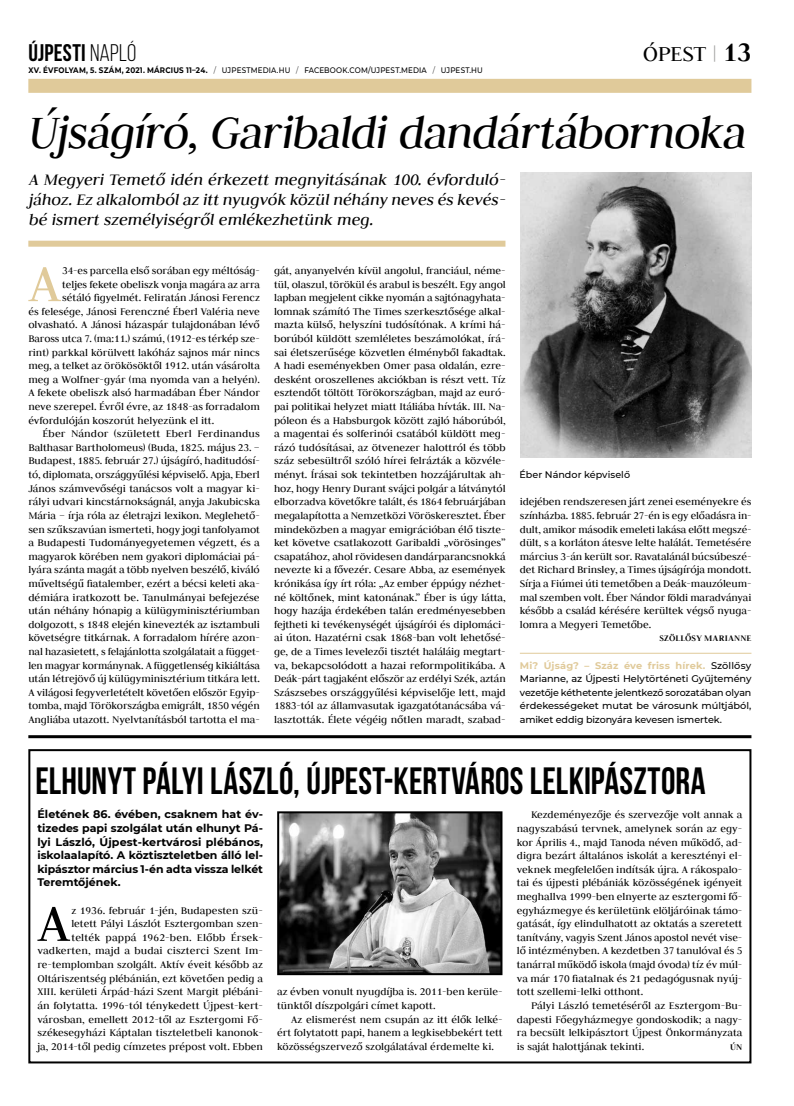
<style>
.page{position:relative;width:794px;height:1106px;background:#fff}
.page>*{position:absolute;margin:0;border:0;box-sizing:border-box;transform-origin:0 0}
.t1{font:58px "Judson";color:#e0ca9a}
.t2{font:58px "Judson";color:#000}
.t3{font:italic 52px "Judson";letter-spacing:-.025em;color:#000;scale:.95 1}
.t4{font:700 38px "Bebas Neue";letter-spacing:.01em;color:#000;scale:.96 1}
.t5{font:700 24px "Bebas Neue";letter-spacing:.01em;color:#000}
.t6{font:24px "Judson";letter-spacing:-.015em;color:#000}
.t7{font:italic 18px/20px "Judson";color:#000;text-align:justify}
.t8{font:11.5px/13.6px "Judson";letter-spacing:-.005em;color:#000;text-align:justify}
.t9{font:700 11px/13.6px "Montserrat";letter-spacing:-.005em;color:#000;text-align:justify}
.t10{font:700 9.8px "Judson";color:#000}
.t11{font:500 9.6px/13.6px "Montserrat";letter-spacing:-.01em;color:#000;text-align:justify}
.t12{font:700 9.6px "Judson";letter-spacing:.025em;color:#000}
.t13{font:500 8px "Montserrat";letter-spacing:.015em;color:#000;scale:.9 1}
.s1{font-weight:400}
.s2{font-weight:700}
.s3{font-weight:300}
.s4{color:#9d9d9c}
.s5{font-weight:700;font-size:30px}
.s6{font-weight:700;color:#e0ca9a}
</style>
<div class="page">
<hr style="left:520px;top:652px;width:231px;height:1px;background:#e0ca9a">
<div style="left:28px;top:241px;width:477px;height:6px;background:#e0ca9a"></div>
<img style="left:520px;top:172px;width:231px;height:286px">
<div style="left:28px;top:79px;width:723px;height:14px;background:#e0ca9a"></div>
<div style="left:28px;top:749px;width:723px;height:314px;border:2px solid #000"></div>
<img style="left:280px;top:814px;width:219px;height:158px">
<div style="left:277px;top:811px;width:225px;height:164px;border:2px solid #000"></div>
<hr style="left:28px;top:735px;width:723px;height:3px;background:#000">
<h3 class="t5" style="left:28px;top:39px;width:109px">ÚJPESTI <span class="s1">NAPLÓ</span></h3>
<p class="t13" style="left:28px;top:65px;width:506px"><span class="s2">XV. ÉVFOLYAM, 5. SZÁM, 2021. MÁRCIUS 11–24.</span> <span class="s3">/</span> UJPESTMEDIA.HU <span class="s3">/</span> FACEBOOK.COM/UJPEST.MEDIA <span class="s3">/</span> UJPEST.HU</p>
<h3 class="t6" style="left:643px;top:39px;width:110px">ÓPEST <span class="s4">|</span> <span class="s5">13</span></h3>
<h2 class="t3" style="left:28px;top:101px;width:758px">Újságíró, Garibaldi dandártábornoka</h2>
<h3 class="t7" style="left:29px;top:169px;width:478px">A Megyeri Temető idén érkezett megnyitásának 100. évforduló&shy;jához. Ez alkalomból az itt nyugvók közül néhány neves és kevés&shy;bé ismert személyiségről emlékezhetünk meg.</h3>
<h1 class="t1" style="left:29px;top:249px;width:33px">A</h1>
<p class="t8" style="left:62px;top:263px;width:199px">34-es parcella első sorában egy méltóság-</p>
<p class="t8" style="left:62px;top:277px;width:199px">teljes fekete obeliszk vonja magára az arra</p>
<p class="t8" style="left:62px;top:290px;width:199px">sétáló figyelmét. Feliratán Jánosi Ferencz</p>
<p class="t8" style="left:28px;top:304px;width:233px">és felesége, Jánosi Ferenczné Éberl Valéria neve</p>
<p class="t8" style="left:28px;top:318px;width:233px">olvasható. A Jánosi házaspár tulajdonában lévő</p>
<p class="t8" style="left:28px;top:331px;width:233px">Baross utca 7. (ma:11.) számú, (1912-es térkép sze-</p>
<p class="t8" style="left:28px;top:345px;width:233px">rint) parkkal körülvett lakóház sajnos már nincs</p>
<p class="t8" style="left:28px;top:358px;width:233px">meg, a telket az örökösöktől 1912. után vásárolta</p>
<p class="t8" style="left:28px;top:372px;width:233px">meg a Wolfner-gyár (ma nyomda van a helyén).</p>
<p class="t8" style="left:28px;top:386px;width:233px">A fekete obeliszk alsó harmadában Éber Nándor</p>
<p class="t8" style="left:28px;top:399px;width:233px">neve szerepel. Évről évre, az 1848-as forradalom</p>
<p class="t8" style="left:28px;top:413px;width:187px">évfordulóján koszorút helyezünk el itt.</p>
<p class="t8" style="left:43px;top:427px;width:219px">Éber Nándor (született Eberl Ferdinandus</p>
<p class="t8" style="left:28px;top:440px;width:233px">Balthasar Bartholomeus) (Buda, 1825. május 23. –</p>
<p class="t8" style="left:28px;top:454px;width:233px">Budapest, 1885. február 27.) újságíró, haditudósí-</p>
<p class="t8" style="left:28px;top:467px;width:233px">tó, diplomata, országgyűlési képviselő. Apja, Eberl</p>
<p class="t8" style="left:28px;top:481px;width:233px">János számvevőségi tanácsos volt a magyar ki-</p>
<p class="t8" style="left:28px;top:495px;width:233px">rályi udvari kincstárnokságnál, anyja Jakubicska</p>
<p class="t8" style="left:28px;top:508px;width:233px">Mária – írja róla az életrajzi lexikon. Meglehető-</p>
<p class="t8" style="left:28px;top:522px;width:233px">sen szűkszavúan ismerteti, hogy jogi tanfolyamot</p>
<p class="t8" style="left:28px;top:535px;width:233px">a Budapesti Tudományegyetemen végzett, és a</p>
<p class="t8" style="left:28px;top:549px;width:233px">magyarok körében nem gyakori diplomáciai pá-</p>
<p class="t8" style="left:28px;top:563px;width:233px">lyára szánta magát a több nyelven beszélő, kiváló</p>
<p class="t8" style="left:28px;top:576px;width:233px">műveltségű fiatalember, ezért a bécsi keleti aka-</p>
<p class="t8" style="left:28px;top:590px;width:233px">démiára iratkozott be. Tanulmányai befejezése</p>
<p class="t8" style="left:28px;top:603px;width:233px">után néhány hónapig a külügyminisztériumban</p>
<p class="t8" style="left:28px;top:617px;width:233px">dolgozott, s 1848 elején kinevezték az isztambuli</p>
<p class="t8" style="left:28px;top:631px;width:233px">követségre titkárnak. A forradalom hírére azon-</p>
<p class="t8" style="left:28px;top:644px;width:233px">nal hazasietett, s felajánlotta szolgálatait a függet-</p>
<p class="t8" style="left:28px;top:658px;width:233px">len magyar kormánynak. A függetlenség kikiáltása</p>
<p class="t8" style="left:28px;top:671px;width:233px">után létrejövő új külügyminisztérium titkára lett.</p>
<p class="t8" style="left:28px;top:685px;width:233px">A világosi fegyverletételt követően először Egyip-</p>
<p class="t8" style="left:28px;top:699px;width:233px">tomba, majd Törökországba emigrált, 1850 végén</p>
<p class="t8" style="left:28px;top:712px;width:233px">Angliába utazott. Nyelvtanításból tartotta el ma-</p>
<p class="t8" style="left:274px;top:263px;width:233px">gát, anyanyelvén kívül angolul, franciául, néme&shy;tül, olaszul, törökül és arabul is beszélt. Egy angol lapban megjelent cikke nyomán a sajtónagyhata&shy;lomnak számító The Times szerkesztősége alkal&shy;mazta külső, helyszíni tudósítónak. A krími há&shy;borúból küldött szemléletes beszámolókat, írá&shy;sai életszerűsége közvetlen élményből fakadtak.<br>A hadi eseményekben Omer pasa oldalán, ezre&shy;desként oroszellenes akciókban is részt vett. Tíz esztendőt töltött Törökországban, majd az euró&shy;pai politikai helyzet miatt Itáliába hívták. III. Na&shy;póleon és a Habsburgok között zajló háborúból, a magentai és solferinói csatából küldött meg&shy;rázó tudósításai, az ötvenezer halottról és több száz sebesültről szóló hírei felrázták a közvéle&shy;ményt. Írásai sok tekintetben hozzájárultak ah&shy;hoz, hogy Henry Durant svájci polgár a látványtól elborzadva követőkre talált, és 1864 februárjában megalapította a Nemzetközi Vöröskeresztet. Éber mindeközben a magyar emigrációban élő tiszte&shy;ket követve csatlakozott Garibaldi „vörösinges” csapatához, ahol rövidesen dandárparancsnokká nevezte ki a fővezér. Cesare Abba, az események krónikása így írt róla: „Az ember éppúgy nézhet&shy;né költőnek, mint katonának.” Éber is úgy látta, hogy hazája érdekében talán eredményesebben fejtheti ki tevékenységét újságírói és diplomáci&shy;ai úton. Hazatérni csak 1868-ban volt lehetősé&shy;ge, de a Times levelezői tisztét haláláig megtart&shy;va, bekapcsolódott a hazai reformpolitikába. A Deák-párt tagjaként először az erdélyi Szék, aztán Szászsebes országgyűlési képviselője lett, majd 1883-tól az államvasutak igazgatótanácsába vá&shy;lasztották. Élete végéig nőtlen maradt, szabad-</p>
<p class="t11" style="left:519px;top:467px;width:112px">Éber Nándor képviselő</p>
<p class="t8" style="left:520px;top:495px;width:233px">idejében rendszeresen járt zenei eseményekre és színházba. 1885. február 27-én is egy előadásra in&shy;dult, amikor második emeleti lakása előtt megszé&shy;dült, s a korláton átesve lelte halálát. Temetésére március 3-án került sor. Ravatalánál búcsúbeszé&shy;det Richard Brinsley, a Times újságírója mondott.<br>Sírja a Fiúmei úti temetőben a Deák-mauzóleum&shy;mal szemben volt. Éber Nándor földi maradványai később a család kérésére kerültek végső nyuga&shy;lomra a Megyeri Temetőbe.</p>
<p class="t12" style="left:659px;top:632px;width:93px">SZÖLLŐSY MARIANNE</p>
<p class="t11" style="left:520px;top:658px;width:233px"><span class="s6">Mi? Újság? – Száz éve friss hírek.</span> Szöllősy Marianne, az Újpesti Helytörténeti Gyűjtemény vezetője kéthetente jelentkező sorozatában olyan érdekességeket mutat be városunk múltjából, amiket eddig bizonyára kevesen ismertek.</p>
<h3 class="t4" style="left:35px;top:760px;width:699px">ELHUNYT PÁLYI LÁSZLÓ, ÚJPEST-KERTVÁROS LELKIPÁSZTORA</h3>
<p class="t9" style="left:37px;top:807px;width:227px">Életének 86. évében, csaknem hat év&shy;tizedes papi szolgálat után elhunyt Pá&shy;lyi László, Újpest-kertvárosi plébános, iskolaalapító. A köztiszteletben álló lel&shy;kipásztor március 1-én adta vissza lelkét Teremtőjének.</p>
<h1 class="t2" style="left:38px;top:888px;width:33px">A</h1>
<p class="t8" style="left:37px;top:903px;width:227px;text-align:right">z 1936. február 1-jén, Budapesten szü-<br>letett Pályi Lászlót Esztergomban szen-<br>telték pappá 1962-ben. Előbb Érsek&shy;vadkerten, majd a budai ciszterci Szent Im&shy;re-templomban szolgált. Aktív éveit később az Oltáriszentség plébánián, ezt követően pedig a XIII. kerületi Árpád-házi Szent Margit plébáni&shy;án folytatta. 1996-tól ténykedett Újpest-kert&shy;városban, emellett 2012-től az Esztergomi Fő&shy;székesegyházi Káptalan tiszteletbeli kanonok&shy;ja, 2014-től pedig címzetes prépost volt. Ebben</p>
<p class="t8" style="left:277px;top:984px;width:227px">az évben vonult nyugdíjba is. 2011-ben kerüle&shy;tünktől díszpolgári címet kapott.</p>
<p class="t8" style="left:277px;top:1012px;width:227px;text-indent:14px">Az elismerést nem csupán az itt élők lelké&shy;ért folytatott papi, hanem a legkisebbekért tett közösségszervező szolgálatával érdemelte ki.</p>
<p class="t8" style="left:517px;top:807px;width:227px;text-indent:14px">Kezdeményezője és szervezője volt annak a nagyszabású tervnek, amelynek során az egy&shy;kor Április 4., majd Tanoda néven működő, ad&shy;digra bezárt általános iskolát a keresztényi el&shy;veknek megfelelően indítsák újra. A rákospalo&shy;tai és újpesti plébániák közösségének igényeit meghallva 1999-ben elnyerte az esztergomi fő&shy;egyházmegye és kerületünk elöljáróinak támo&shy;gatását, így elindulhatott az oktatás a szeretett tanítvány, vagyis Szent János apostol nevét vise&shy;lő intézményben. A kezdetben 37 tanulóval és 5 tanárral működő iskola (majd óvoda) tíz év múl&shy;va már 170 fiatalnak és 21 pedagógusnak nyúj&shy;tott szellemi-lelki otthont.</p>
<p class="t8" style="left:517px;top:998px;width:227px;text-indent:14px">Pályi László temetéséről az Esztergom-Bu&shy;dapesti Főegyházmegye gondoskodik; a nagy&shy;ra becsült lelkipásztort Újpest Önkormányzata is saját halottjának tekinti.</p>
<p class="t10" style="left:730px;top:1040px;width:14px">ÚN</p>
</div>
